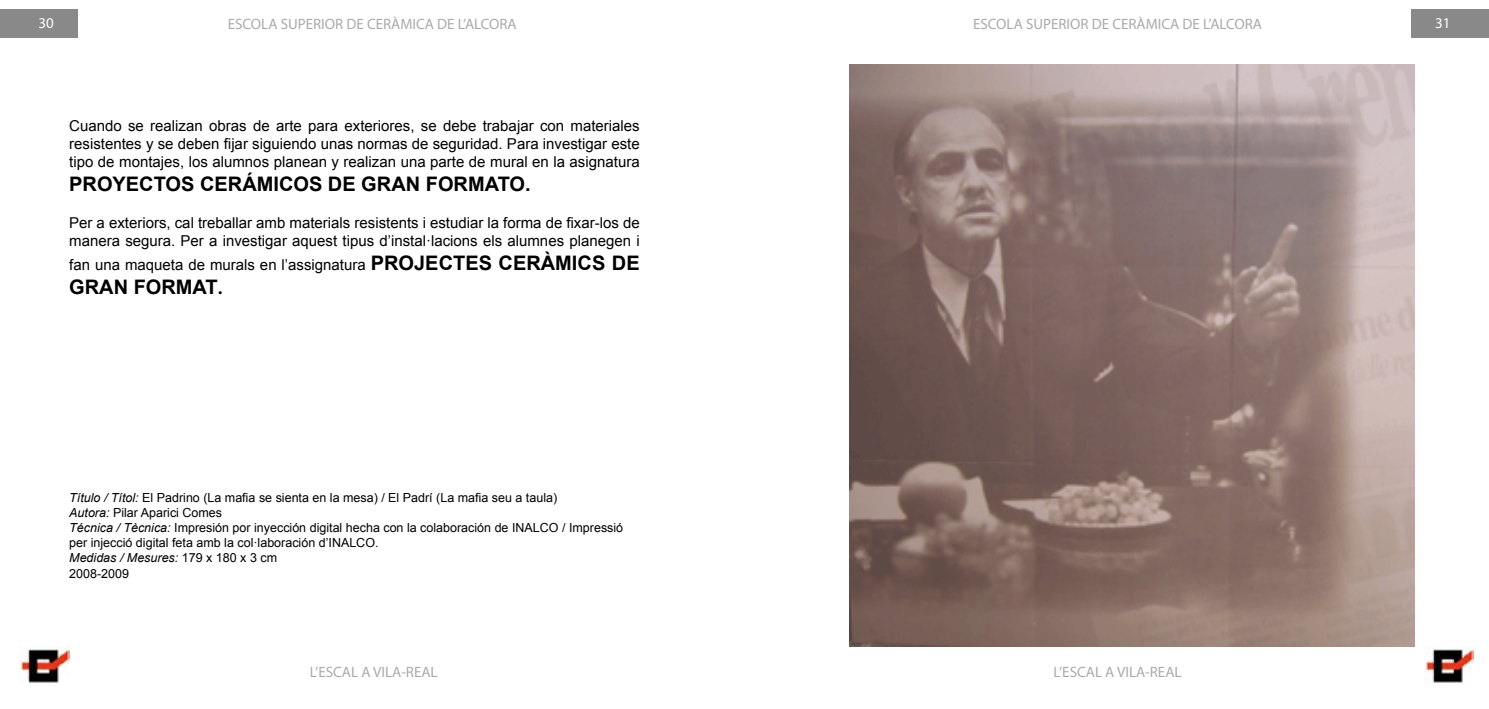
<style>
.page{position:relative;width:1489px;height:709px;background:#fff}
.page>*{position:absolute;margin:0;border:0;box-sizing:border-box;transform-origin:0 0}
.t1{font:700 20px "Arial";color:#000}
.t2{font:15px/18px "Arial";color:#000;text-align:justify}
.t3{font:15px "Myriad Pro";color:#aaa}
.t4{font:15px "Myriad Pro";color:#fff}
.t5{font:12.5px/15px "Arial";color:#000}
.s1{font-weight:700;font-size:20px}
.s2{font-family:"Minion Pro"}
.s3{font-style:italic}
</style>
<div class="page">
<img style="left:20px;top:647px;width:49px;height:36px">
<img style="left:1424px;top:647px;width:49px;height:36px">
<img style="left:849px;top:65px;width:565px;height:581px">
<div style="left:0;top:10px;width:77px;height:28px;background:#8a8989"></div>
<div style="left:1411px;top:10px;width:77px;height:28px;background:#8a8989"></div>
<p class="t3" style="left:228px;top:15px;width:290px">ESCOLA SUPERIOR DE CERÀMICA DE L’ALCORA</p>
<p class="t4" style="left:38px;top:14px;width:17px">30</p>
<p class="t3" style="left:973px;top:15px;width:290px">ESCOLA SUPERIOR DE CERÀMICA DE L’ALCORA</p>
<p class="t4" style="left:1434px;top:14px;width:17px">31</p>
<p class="t2" style="left:69px;top:117px;width:572px">Cuando se realizan obras de arte para exteriores, se debe trabajar con materiales resistentes y se deben fijar siguiendo unas normas de seguridad. Para investigar este tipo de montajes, los alumnos planean y realizan una parte de mural en la asignatura</p>
<h1 class="t1" style="left:69px;top:171px;width:463px">PROYECTOS CERÁMICOS DE GRAN FORMATO.</h1>
<p class="t2" style="left:69px;top:213px;width:572px">Per a exteriors, cal treballar amb materials resistents i estudiar la forma de fixar-los de manera segura. Per a investigar aquest tipus d’instal·lacions els alumnes planegen i</p>
<p class="t2" style="left:69px;top:255px;width:572px">fan una maqueta de murals en l’assignatura <span class="s1">PROJECTES CERÀMICS DE</span></p>
<h1 class="t1" style="left:69px;top:273px;width:155px">GRAN FORMAT<span class="s2">.</span></h1>
<p class="t5" style="left:69px;top:490px;width:555px"><span class="s3">Título / Títol:</span> El Padrino (La mafia se sienta en la mesa) / El Padrí (La mafia seu a taula)<br><span class="s3">Autora:</span> Pilar Aparici Comes<br><span class="s3">Técnica / Tècnica:</span> Impresión por inyección digital hecha con la colaboración de INALCO / Impressió per injecció digital feta amb la col·laboración d’INALCO.<br><span class="s3">Medidas / Mesures:</span> 179 x 180 x 3 cm</p>
<p class="t5" style="left:69px;top:566px;width:61px">2008-2009</p>
<p class="t3" style="left:310px;top:663px;width:129px">L’ESCAL A VILA-REAL</p>
<p class="t3" style="left:1053px;top:662px;width:129px">L’ESCAL A VILA-REAL</p>
</div>
